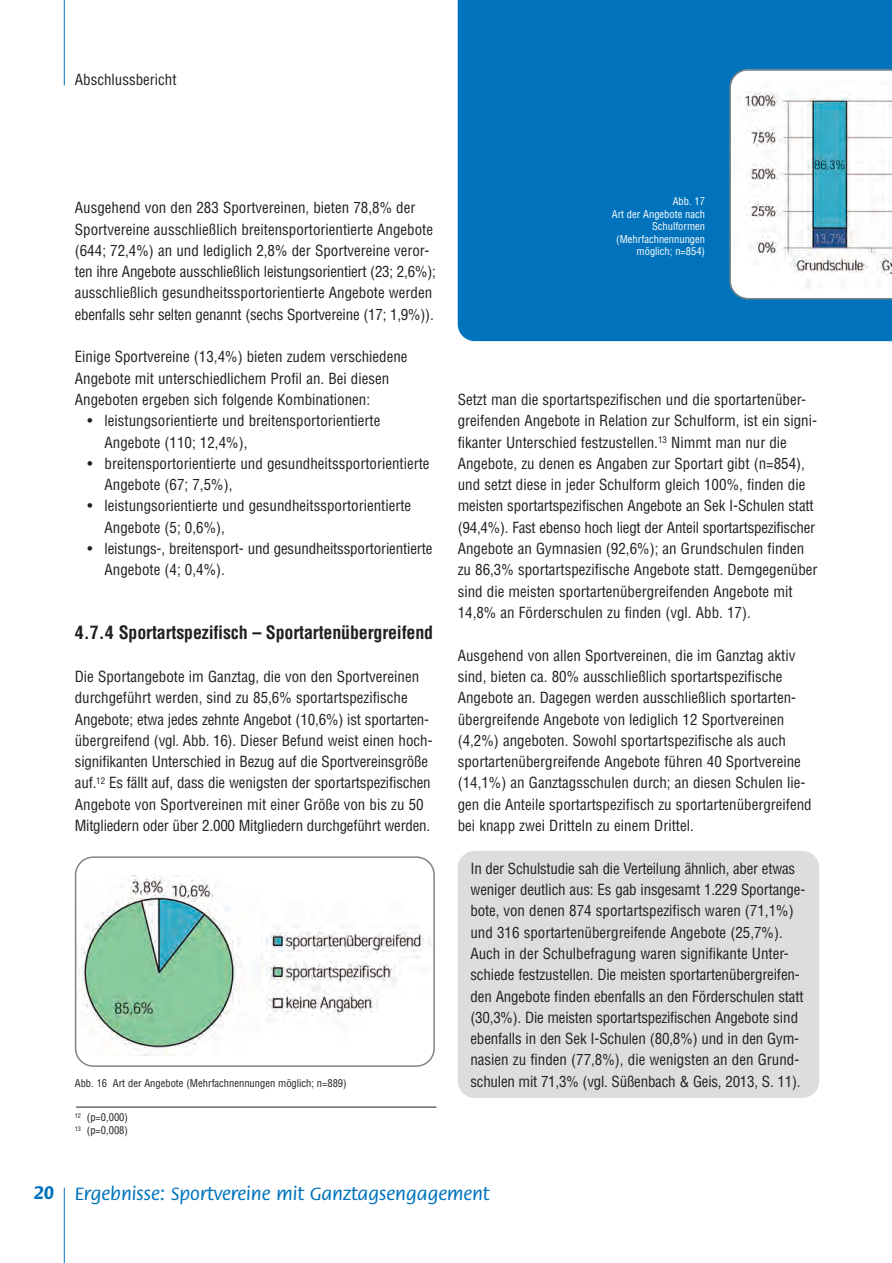
<style>
.page{position:relative;width:892px;height:1263px;background:#fff}
.page>*{position:absolute;margin:0;border:0;box-sizing:border-box;transform-origin:0 0}
.t1{font:500 19.5px "Flora";color:#0073bc}
.t2{font:700 condensed 18px "Helvetica Com";letter-spacing:-.01em;color:#231f20}
.t3{font:condensed 15px/21.3px "Helvetica";color:#231f20}
.t4{font:condensed 10.5px/12.6px "Helvetica";color:#231f20}
.t5{font:condensed 10.5px/12.6px "Helvetica";color:#fff;text-align:right}
.s1{font-weight:700}
</style>
<div class="page">
<div style="left:457px;top:851px;width:362px;height:247px;background:#dcdddf;border-radius:17px"></div>
<hr style="left:64px;top:0;width:1px;height:85px;background:#0073bc">
<hr style="left:64px;top:1187px;width:1px;height:76px;background:#0073bc">
<hr style="left:76px;top:1106px;width:360px;height:1px;background:#231f20">
<svg style="left:75px;top:856px;width:360px;height:211px"></svg>
<div style="left:457px;top:0;width:434px;height:341px;background:#0073bc"></div>
<svg style="left:729px;top:69px;width:162px;height:230px"></svg>
<p class="t3" style="left:75px;top:70px;width:103px">Abschlussbericht</p>
<p class="t3" style="left:75px;top:198px;width:362px">Ausgehend von den 283 Sportvereinen, bieten 78,8% der Sportvereine ausschließlich breitensportorientierte Angebote (644; 72,4%) an und lediglich 2,8% der Sportvereine veror&shy;ten ihre Angebote ausschließlich leistungsorientiert (23; 2,6%); ausschließlich gesundheitssportorientierte Angebote werden ebenfalls sehr selten genannt (sechs Sportvereine (17; 1,9%)).</p>
<p class="t3" style="left:75px;top:347px;width:334px">Einige Sportvereine (13,4%) bieten zudem verschiedene<br>Angebote mit unterschiedlichem Profil an. Bei diesen<br>Angeboten ergeben sich folgende Kombinationen:</p>
<p class="t3" style="left:105px;top:411px;width:277px;text-indent:-17px">• leistungsorientierte und breitensportorientierte<br>Angebote (110; 12,4%),</p>
<p class="t3" style="left:105px;top:454px;width:326px;text-indent:-17px">• breitensportorientierte und gesundheitssportorientierte<br>Angebote (67; 7,5%),</p>
<p class="t3" style="left:105px;top:496px;width:308px;text-indent:-17px">• leistungsorientierte und gesundheitssportorientierte<br>Angebote (5; 0,6%),</p>
<p class="t3" style="left:105px;top:539px;width:329px;text-indent:-17px">• leistungs-, breitensport- und gesundheitssportorientierte<br>Angebote (4; 0,4%).</p>
<p class="t2" style="left:75px;top:621px;width:360px">4.7.4 Sportartspezifisch – Sportartenübergreifend</p>
<p class="t3" style="left:75px;top:667px;width:359px">Die Sportangebote im Ganztag, die von den Sportvereinen durchgeführt werden, sind zu 85,6% sportartspezifische Angebote; etwa jedes zehnte Angebot (10,6%) ist sportarten&shy;übergreifend (vgl. Abb. 16). Dieser Befund weist einen hoch&shy;signifikanten Unterschied in Bezug auf die Sportvereinsgröße auf.<sup>12</sup> Es fällt auf, dass die wenigsten der sportartspezifischen Angebote von Sportvereinen mit einer Größe von bis zu 50<br>Mitgliedern oder über 2.000 Mitgliedern durchgeführt werden.</p>
<p class="t4" style="left:75px;top:1077px;width:273px">Abb. 16 Art der Angebote (Mehrfachnennungen möglich; n=889)</p>
<p class="t4" style="left:75px;top:1112px;width:55px"><sup>12</sup> (p=0,000)<br><sup>13</sup> (p=0,008)</p>
<p class="t5" style="left:612px;top:196px;width:95px">Abb. 17<br>Art der Angebote nach<br>Schulformen (Mehrfachnennungen möglich; n=854)</p>
<p class="t3" style="left:457px;top:390px;width:361px">Setzt man die sportartspezifischen und die sportartenüber&shy;greifenden Angebote in Relation zur Schulform, ist ein signi&shy;fikanter Unterschied festzustellen.<sup>13</sup> Nimmt man nur die Angebote, zu denen es Angaben zur Sportart gibt (n=854), und setzt diese in jeder Schulform gleich 100%, finden die meisten sportartspezifischen Angebote an Sek I-Schulen statt (94,4%). Fast ebenso hoch liegt der Anteil sportartspezifischer Angebote an Gymnasien (92,6%); an Grundschulen finden zu 86,3% sportartspezifische Angebote statt. Demgegenüber sind die meisten sportartenübergreifenden Angebote mit 14,8% an Förderschulen zu finden (vgl. Abb. 17).</p>
<p class="t3" style="left:457px;top:646px;width:355px">Ausgehend von allen Sportvereinen, die im Ganztag aktiv sind, bieten ca. 80% ausschließlich sportartspezifische Angebote an. Dagegen werden ausschließlich sportarten&shy;übergreifende Angebote von lediglich 12 Sportvereinen (4,2%) angeboten. Sowohl sportartspezifische als auch sportartenübergreifende Angebote führen 40 Sportvereine (14,1%) an Ganztagsschulen durch; an diesen Schulen lie&shy;gen die Anteile sportartspezifisch zu sportartenübergreifend bei knapp zwei Dritteln zu einem Drittel.</p>
<p class="t3" style="left:470px;top:859px;width:336px">In der Schulstudie sah die Verteilung ähnlich, aber etwas weniger deutlich aus: Es gab insgesamt 1.229 Sportange&shy;bote, von denen 874 sportartspezifisch waren (71,1%) und 316 sportartenübergreifende Angebote (25,7%).<br>Auch in der Schulbefragung waren signifikante Unter&shy;schiede festzustellen. Die meisten sportartenübergreifen&shy;den Angebote finden ebenfalls an den Förderschulen statt (30,3%). Die meisten sportartspezifischen Angebote sind ebenfalls in den Sek I-Schulen (80,8%) und in den Gym&shy;nasien zu finden (77,8%), die wenigsten an den Grund&shy;schulen mit 71,3% (vgl. Süßenbach &amp; Geis, 2013, S. 11).</p>
<h1 class="t1" style="left:34px;top:1185px;width:456px"><span class="s1">20</span> Ergebnisse: Sportvereine mit Ganztagsengagement</h1>
</div>
